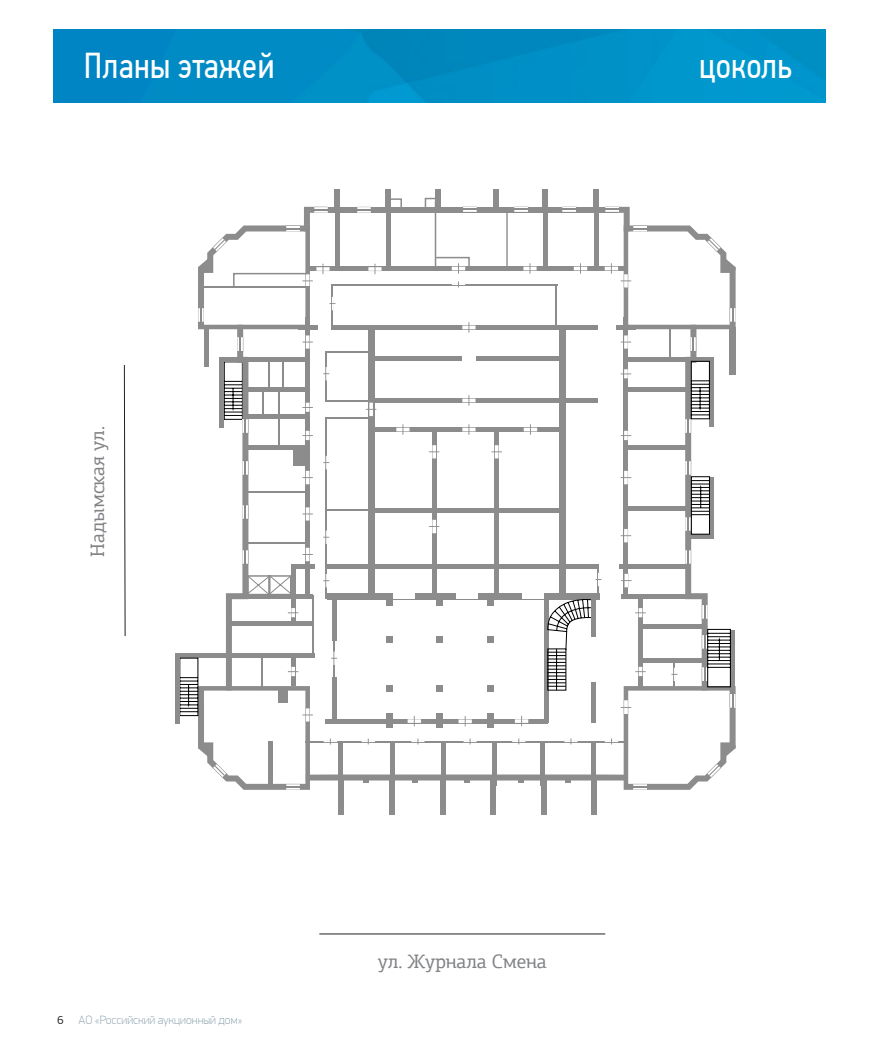
<style>
.page{position:relative;width:893px;height:1063px;background:#fff}
.page>*{position:absolute;margin:0;border:0;box-sizing:border-box;transform-origin:0 0}
.t1{font:36px "PF Din Text Cond Pro";letter-spacing:.01em;color:#fff}
.Sidebar_Right_Text{font:19.5px "PF Agora Slab Pro";letter-spacing:-.01em;color:#808285}
.t2{font:100 12px "PF Din Display Pro";color:#8ca1af}
.s1{font-family:"PF Agora Slab Pro";font-weight:400;color:#231f20}
</style>
<div class="page">
<img style="left:54px;top:30px;width:772px;height:72px">
<hr style="left:219px;top:357px;width:90px;height:4px;background:#8c8c8c">
<hr style="left:175px;top:653px;width:139px;height:4px;background:#8c8c8c">
<svg style="left:226px;top:206px;width:241px;height:575px"></svg>
<div style="left:338px;top:778px;width:5px;height:37px;background:#8c8c8c"></div>
<div style="left:389px;top:778px;width:6px;height:37px;background:#8c8c8c"></div>
<div style="left:440px;top:778px;width:6px;height:37px;background:#8c8c8c"></div>
<div style="left:490px;top:778px;width:6px;height:37px;background:#8c8c8c"></div>
<div style="left:541px;top:778px;width:6px;height:37px;background:#8c8c8c"></div>
<div style="left:591px;top:778px;width:5px;height:37px;background:#8c8c8c"></div>
<div style="left:363px;top:775px;width:6px;height:8px;background:#8c8c8c"></div>
<div style="left:412px;top:775px;width:6px;height:8px;background:#8c8c8c"></div>
<div style="left:464px;top:775px;width:6px;height:8px;background:#8c8c8c"></div>
<div style="left:518px;top:775px;width:6px;height:8px;background:#8c8c8c"></div>
<div style="left:327px;top:593px;width:140px;height:6px;background:#8c8c8c"></div>
<div style="left:368px;top:328px;width:6px;height:265px;background:#8c8c8c"></div>
<svg style="left:223px;top:361px;width:25px;height:72px"></svg>
<svg style="left:243px;top:461px;width:5px;height:14px"></svg>
<svg style="left:243px;top:505px;width:5px;height:14px"></svg>
<svg style="left:243px;top:550px;width:5px;height:14px"></svg>
<svg style="left:302px;top:471px;width:11px;height:14px"></svg>
<svg style="left:302px;top:507px;width:11px;height:14px"></svg>
<svg style="left:302px;top:548px;width:11px;height:13px"></svg>
<svg style="left:302px;top:403px;width:11px;height:9px"></svg>
<svg style="left:302px;top:431px;width:11px;height:9px"></svg>
<svg style="left:288px;top:608px;width:10px;height:9px"></svg>
<hr style="left:432px;top:427px;width:4px;height:169px;background:#8c8c8c">
<div style="left:332px;top:677px;width:5px;height:46px;background:#8c8c8c"></div>
<div style="left:332px;top:596px;width:5px;height:45px;background:#8c8c8c"></div>
<svg style="left:467px;top:206px;width:241px;height:575px"></svg>
<hr style="left:710px;top:357px;width:4px;height:69px;background:#8c8c8c">
<div style="left:467px;top:593px;width:132px;height:6px;background:#8c8c8c"></div>
<div style="left:560px;top:328px;width:6px;height:271px;background:#8c8c8c"></div>
<div style="left:730px;top:328px;width:6px;height:47px;background:#8c8c8c"></div>
<hr style="left:305px;top:741px;width:319px;height:1px;background:#8c8c8c">
<hr style="left:248px;top:491px;width:57px;height:1px;background:#8c8c8c">
<hr style="left:248px;top:542px;width:57px;height:1px;background:#8c8c8c">
<hr style="left:332px;top:284px;width:225px;height:1px;background:#8c8c8c">
<hr style="left:325px;top:351px;width:49px;height:1px;background:#8c8c8c">
<hr style="left:325px;top:400px;width:49px;height:1px;background:#8c8c8c">
<hr style="left:325px;top:418px;width:49px;height:1px;background:#8c8c8c">
<hr style="left:325px;top:509px;width:49px;height:2px;background:#8c8c8c">
<hr style="left:556px;top:284px;width:1px;height:44px;background:#8c8c8c">
<hr style="left:268px;top:357px;width:2px;height:30px;background:#8c8c8c">
<hr style="left:282px;top:357px;width:1px;height:30px;background:#8c8c8c">
<hr style="left:278px;top:387px;width:1px;height:62px;background:#8c8c8c">
<hr style="left:262px;top:387px;width:1px;height:31px;background:#8c8c8c">
<hr style="left:670px;top:326px;width:1px;height:35px;background:#8c8c8c">
<hr style="left:313px;top:595px;width:1px;height:60px;background:#8c8c8c">
<hr style="left:261px;top:656px;width:2px;height:33px;background:#8c8c8c">
<hr style="left:325px;top:351px;width:2px;height:50px;background:#8c8c8c">
<hr style="left:325px;top:418px;width:2px;height:181px;background:#8c8c8c">
<svg style="left:690px;top:337px;width:6px;height:14px"></svg>
<svg style="left:621px;top:335px;width:10px;height:14px"></svg>
<svg style="left:621px;top:471px;width:10px;height:14px"></svg>
<svg style="left:621px;top:529px;width:10px;height:14px"></svg>
<svg style="left:621px;top:369px;width:10px;height:10px"></svg>
<svg style="left:621px;top:431px;width:10px;height:9px"></svg>
<div style="left:386px;top:599px;width:7px;height:7px;background:#8c8c8c"></div>
<div style="left:436px;top:599px;width:7px;height:7px;background:#8c8c8c"></div>
<div style="left:487px;top:599px;width:6px;height:7px;background:#8c8c8c"></div>
<div style="left:386px;top:636px;width:7px;height:7px;background:#8c8c8c"></div>
<div style="left:293px;top:450px;width:12px;height:15px;background:#8c8c8c"></div>
<div style="left:436px;top:636px;width:7px;height:7px;background:#8c8c8c"></div>
<div style="left:487px;top:636px;width:6px;height:7px;background:#8c8c8c"></div>
<div style="left:386px;top:685px;width:7px;height:7px;background:#8c8c8c"></div>
<div style="left:436px;top:685px;width:7px;height:7px;background:#8c8c8c"></div>
<div style="left:487px;top:685px;width:6px;height:7px;background:#8c8c8c"></div>
<div style="left:386px;top:713px;width:7px;height:15px;background:#8c8c8c"></div>
<div style="left:436px;top:713px;width:7px;height:15px;background:#8c8c8c"></div>
<div style="left:487px;top:713px;width:6px;height:15px;background:#8c8c8c"></div>
<div style="left:393px;top:592px;width:22px;height:7px;background:#fff"></div>
<div style="left:456px;top:592px;width:22px;height:7px;background:#fff"></div>
<div style="left:522px;top:592px;width:22px;height:7px;background:#fff"></div>
<svg style="left:685px;top:361px;width:25px;height:72px"></svg>
<div style="left:219px;top:358px;width:5px;height:69px;background:#8c8c8c"></div>
<hr style="left:204px;top:326px;width:4px;height:40px;background:#8c8c8c">
<svg style="left:179px;top:658px;width:134px;height:132px"></svg>
<hr style="left:175px;top:654px;width:4px;height:70px;background:#8c8c8c">
<div style="left:709px;top:477px;width:5px;height:62px;background:#8c8c8c"></div>
<hr style="left:690px;top:535px;width:24px;height:4px;background:#8c8c8c">
<svg style="left:685px;top:461px;width:25px;height:74px"></svg>
<svg style="left:246px;top:574px;width:46px;height:22px"></svg>
<div style="left:327px;top:194px;width:284px;height:22px;background:#fff"></div>
<div style="left:385px;top:190px;width:6px;height:18px;background:#8c8c8c"></div>
<div style="left:334px;top:190px;width:6px;height:18px;background:#8c8c8c"></div>
<div style="left:435px;top:190px;width:6px;height:18px;background:#8c8c8c"></div>
<svg style="left:462px;top:395px;width:14px;height:11px"></svg>
<svg style="left:366px;top:402px;width:10px;height:14px"></svg>
<svg style="left:462px;top:427px;width:14px;height:5px"></svg>
<svg style="left:432px;top:445px;width:4px;height:14px"></svg>
<svg style="left:432px;top:520px;width:4px;height:13px"></svg>
<svg style="left:495px;top:445px;width:4px;height:14px"></svg>
<svg style="left:396px;top:427px;width:14px;height:5px"></svg>
<svg style="left:524px;top:424px;width:13px;height:11px"></svg>
<svg style="left:458px;top:719px;width:14px;height:4px"></svg>
<svg style="left:407px;top:719px;width:14px;height:4px"></svg>
<svg style="left:515px;top:719px;width:14px;height:4px"></svg>
<svg style="left:523px;top:263px;width:14px;height:11px"></svg>
<svg style="left:573px;top:263px;width:14px;height:11px"></svg>
<svg style="left:604px;top:225px;width:132px;height:104px"></svg>
<div style="left:542px;top:190px;width:6px;height:18px;background:#8c8c8c"></div>
<div style="left:593px;top:190px;width:6px;height:18px;background:#8c8c8c"></div>
<div style="left:493px;top:190px;width:6px;height:18px;background:#8c8c8c"></div>
<svg style="left:391px;top:197px;width:44px;height:10px"></svg>
<div style="left:386px;top:199px;width:5px;height:69px;background:#8c8c8c"></div>
<div style="left:335px;top:199px;width:5px;height:69px;background:#8c8c8c"></div>
<hr style="left:543px;top:199px;width:4px;height:69px;background:#8c8c8c">
<hr style="left:594px;top:199px;width:4px;height:69px;background:#8c8c8c">
<hr style="left:435px;top:201px;width:1px;height:68px;background:#8c8c8c">
<hr style="left:506px;top:208px;width:2px;height:62px;background:#8c8c8c">
<div style="left:320px;top:207px;width:298px;height:6px;background:#8c8c8c"></div>
<svg style="left:314px;top:207px;width:14px;height:6px"></svg>
<svg style="left:357px;top:207px;width:14px;height:6px"></svg>
<svg style="left:463px;top:206px;width:14px;height:6px"></svg>
<svg style="left:514px;top:206px;width:14px;height:6px"></svg>
<svg style="left:562px;top:206px;width:14px;height:6px"></svg>
<svg style="left:605px;top:206px;width:14px;height:6px"></svg>
<svg style="left:323px;top:739px;width:14px;height:6px"></svg>
<svg style="left:361px;top:739px;width:14px;height:5px"></svg>
<svg style="left:411px;top:739px;width:14px;height:5px"></svg>
<svg style="left:463px;top:739px;width:14px;height:5px"></svg>
<svg style="left:512px;top:739px;width:14px;height:5px"></svg>
<hr style="left:333px;top:640px;width:2px;height:37px;background:#8c8c8c">
<svg style="left:331px;top:651px;width:6px;height:14px"></svg>
<svg style="left:323px;top:574px;width:6px;height:14px"></svg>
<svg style="left:323px;top:530px;width:6px;height:14px"></svg>
<svg style="left:323px;top:456px;width:6px;height:14px"></svg>
<svg style="left:323px;top:367px;width:6px;height:14px"></svg>
<svg style="left:198px;top:225px;width:278px;height:126px"></svg>
<svg style="left:547px;top:550px;width:189px;height:240px"></svg>
<div style="left:462px;top:353px;width:14px;height:12px;background:#fff"></div>
<svg style="left:124px;top:365px;width:2px;height:272px"></svg>
<hr style="left:319px;top:934px;width:286px;height:1px;background:#231f20">
<p class="t1" style="left:84px;top:44px;width:192px">Планы этажей</p>
<p class="Sidebar_Right_Text" style="left:86px;top:557px;width:132px;rotate:-90deg">Надымская ул.</p>
<p class="t1" style="left:699px;top:44px;width:94px">цоколь</p>
<p class="t2" style="left:57px;top:1013px;width:187px"><span class="s1">6</span> АО «Российский аукционный дом»</p>
<p class="Sidebar_Right_Text" style="left:378px;top:950px;width:171px">ул. Журнала Смена</p>
</div>
